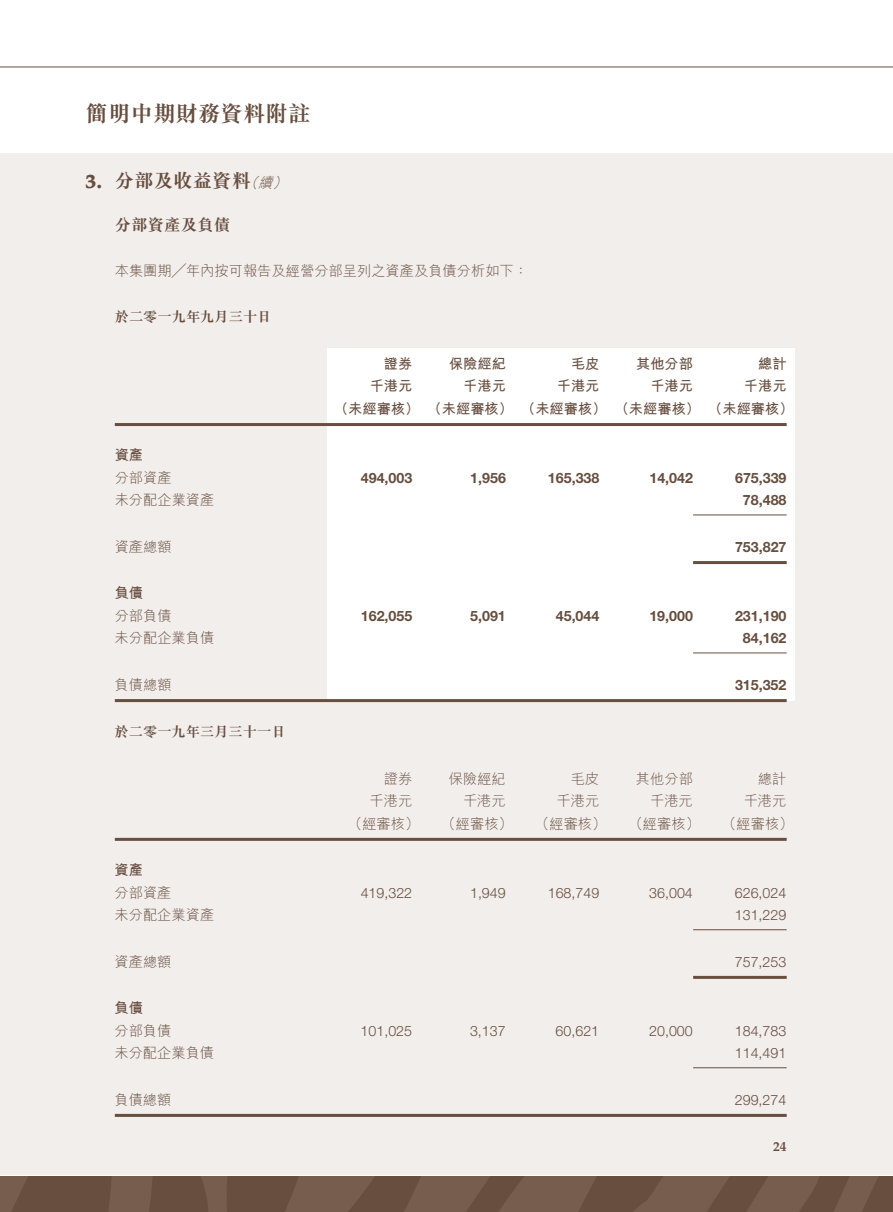
<style>
.page{position:relative;width:893px;height:1212px;background:#fff}
.page>*{position:absolute;margin:0;border:0;box-sizing:border-box;transform-origin:0 0}
.t1{font:700 22.5px "M Sung HK";color:#674e3f}
.t2{font:700 19.5px "M Sung HK";color:#674e3f}
.t3{font:900 19.5px "Palatino LT Std";color:#674e3f}
.t4{font:700 16.5px "M Sung HK";color:#674e3f}
.t5{font:300 14.25px "M Hei HK";color:#674e3f}
.t6{font:300 14.25px "Helvetica Neue LT Std";color:#674e3f}
.t7{font:700 14.25px "Helvetica Neue LT Std";color:#674e3f}
.t8{font:700 14.25px/22.5px "M Hei HK";color:#674e3f}
.t9{font:700 14.25px "M Sung HK";color:#674e3f}
.t10{font:italic 300 14.25px "M Hei HK";color:#674e3f}
.t11{font:700 13.5px "Palatino LT Std";color:#674e3f}
</style>
<div class="page">
<svg style="left:0;top:1176px;width:893px;height:36px;background:#6e5546"></svg>
<div style="left:0;top:153px;width:893px;height:1021px;background:#f2eeec"></div>
<hr style="left:0;top:67px;width:893px;height:1px;background:#674e3f">
<div style="left:327px;top:348px;width:468px;height:353px;background:#fff"></div>
<hr style="left:115px;top:423px;width:672px;height:3px;background:#674e3f">
<hr style="left:693px;top:514px;width:94px;height:1px;background:#674e3f">
<hr style="left:693px;top:561px;width:94px;height:3px;background:#674e3f">
<hr style="left:693px;top:652px;width:94px;height:1px;background:#674e3f">
<hr style="left:115px;top:699px;width:672px;height:3px;background:#674e3f">
<hr style="left:115px;top:838px;width:672px;height:3px;background:#674e3f">
<hr style="left:693px;top:929px;width:94px;height:1px;background:#674e3f">
<hr style="left:693px;top:976px;width:94px;height:3px;background:#674e3f">
<hr style="left:693px;top:1067px;width:94px;height:1px;background:#674e3f">
<hr style="left:115px;top:1114px;width:672px;height:3px;background:#674e3f">
<h1 class="t1" style="left:86px;top:103px;width:226px">簡明中期財務資料附註</h1>
<h2 class="t3" style="left:85px;top:169px;width:19px">3.</h2>
<h2 class="t2" style="left:115px;top:171px;width:138px">分部及收益資料</h2>
<p class="t10" style="left:258px;top:175px;width:20px">續</p>
<p class="t10" style="left:244px;top:175px;width:20px">（</p>
<p class="t10" style="left:272px;top:175px;width:20px">(</p>
<p class="t4" style="left:115px;top:217px;width:117px">分部資產及負債</p>
<p class="t5" style="left:115px;top:263px;width:415px">本集團期╱年內按可報告及經營分部呈列之資產及負債分析如下：</p>
<p class="t9" style="left:115px;top:310px;width:158px">於二零一九年九月三十日</p>
<p class="t8" style="left:384px;top:351px;width:30px">證券</p>
<p class="t8" style="left:449px;top:351px;width:58px">保險經紀</p>
<p class="t8" style="left:571px;top:351px;width:30px">毛皮</p>
<p class="t8" style="left:636px;top:351px;width:58px">其他分部</p>
<p class="t8" style="left:758px;top:351px;width:30px">總計</p>
<p class="t8" style="left:334px;top:374px;width:461px;text-indent:36px">千港元<br>（未經審核）（未經審核）（未經審核）（未經審核）（未經審核(</p>
<p class="t8" style="left:463px;top:374px;width:44px">千港元</p>
<p class="t8" style="left:557px;top:374px;width:44px">千港元</p>
<p class="t8" style="left:650px;top:374px;width:44px">千港元</p>
<p class="t8" style="left:744px;top:374px;width:44px">千港元</p>
<p class="t8" style="left:115px;top:443px;width:30px">資產</p>
<p class="t5" style="left:115px;top:470px;width:58px">分部資產</p>
<p class="t7" style="left:361px;top:469px;width:53px">494,003</p>
<p class="t7" style="left:470px;top:469px;width:37px">1,956</p>
<p class="t7" style="left:548px;top:469px;width:53px">165,338</p>
<p class="t7" style="left:649px;top:469px;width:45px">14,042</p>
<p class="t7" style="left:735px;top:469px;width:53px">675,339</p>
<p class="t5" style="left:115px;top:493px;width:101px">未分配企業資產</p>
<p class="t7" style="left:743px;top:491px;width:45px">78,488</p>
<p class="t5" style="left:115px;top:539px;width:58px">資產總額</p>
<p class="t8" style="left:115px;top:581px;width:30px">負債</p>
<p class="t7" style="left:735px;top:538px;width:53px">753,827</p>
<p class="t5" style="left:115px;top:608px;width:58px">分部負債</p>
<p class="t7" style="left:361px;top:607px;width:53px">162,055</p>
<p class="t7" style="left:470px;top:607px;width:37px">5,091</p>
<p class="t7" style="left:556px;top:607px;width:45px">45,044</p>
<p class="t7" style="left:649px;top:607px;width:45px">19,000</p>
<p class="t7" style="left:735px;top:607px;width:53px">231,190</p>
<p class="t5" style="left:115px;top:631px;width:101px">未分配企業負債</p>
<p class="t7" style="left:743px;top:629px;width:45px">84,162</p>
<p class="t5" style="left:115px;top:677px;width:58px">負債總額</p>
<p class="t9" style="left:115px;top:725px;width:172px">於二零一九年三月三十一日</p>
<p class="t7" style="left:735px;top:676px;width:53px">315,352</p>
<p class="t5" style="left:384px;top:771px;width:30px">證券</p>
<p class="t5" style="left:449px;top:771px;width:58px">保險經紀</p>
<p class="t5" style="left:571px;top:771px;width:30px">毛皮</p>
<p class="t5" style="left:636px;top:771px;width:58px">其他分部</p>
<p class="t5" style="left:758px;top:771px;width:30px">總計</p>
<p class="t5" style="left:369px;top:794px;width:44px">千港元</p>
<p class="t5" style="left:463px;top:794px;width:44px">千港元</p>
<p class="t5" style="left:557px;top:794px;width:44px">千港元</p>
<p class="t5" style="left:650px;top:794px;width:44px">千港元</p>
<p class="t5" style="left:744px;top:794px;width:44px">千港元</p>
<p class="t5" style="left:348px;top:816px;width:73px">（經審核）</p>
<p class="t5" style="left:442px;top:816px;width:73px">（經審核）</p>
<p class="t5" style="left:535px;top:816px;width:73px">（經審核）</p>
<p class="t5" style="left:629px;top:816px;width:73px">（經審核）</p>
<p class="t5" style="left:722px;top:816px;width:73px">（經審核(</p>
<p class="t8" style="left:115px;top:857px;width:30px">資產</p>
<p class="t5" style="left:115px;top:885px;width:58px">分部資產</p>
<p class="t6" style="left:361px;top:884px;width:53px">419,322</p>
<p class="t6" style="left:470px;top:884px;width:37px">1,949</p>
<p class="t6" style="left:548px;top:884px;width:53px">168,749</p>
<p class="t6" style="left:649px;top:884px;width:45px">36,004</p>
<p class="t6" style="left:735px;top:884px;width:53px">626,024</p>
<p class="t5" style="left:115px;top:908px;width:101px">未分配企業資產</p>
<p class="t6" style="left:735px;top:906px;width:53px">131,229</p>
<p class="t5" style="left:114px;top:954px;width:58px">資產總額</p>
<p class="t8" style="left:114px;top:995px;width:30px">負債</p>
<p class="t6" style="left:735px;top:953px;width:53px">757,253</p>
<p class="t5" style="left:114px;top:1023px;width:58px">分部負債</p>
<p class="t6" style="left:361px;top:1022px;width:53px">101,025</p>
<p class="t6" style="left:470px;top:1022px;width:37px">3,137</p>
<p class="t6" style="left:556px;top:1022px;width:45px">60,621</p>
<p class="t6" style="left:649px;top:1022px;width:45px">20,000</p>
<p class="t6" style="left:735px;top:1022px;width:53px">184,783</p>
<p class="t5" style="left:114px;top:1046px;width:101px">未分配企業負債</p>
<p class="t6" style="left:735px;top:1044px;width:53px">114,491</p>
<p class="t5" style="left:114px;top:1092px;width:58px">負債總額</p>
<p class="t6" style="left:735px;top:1091px;width:53px">299,274</p>
<p class="t11" style="left:773px;top:1138px;width:15px">24</p>
</div>
